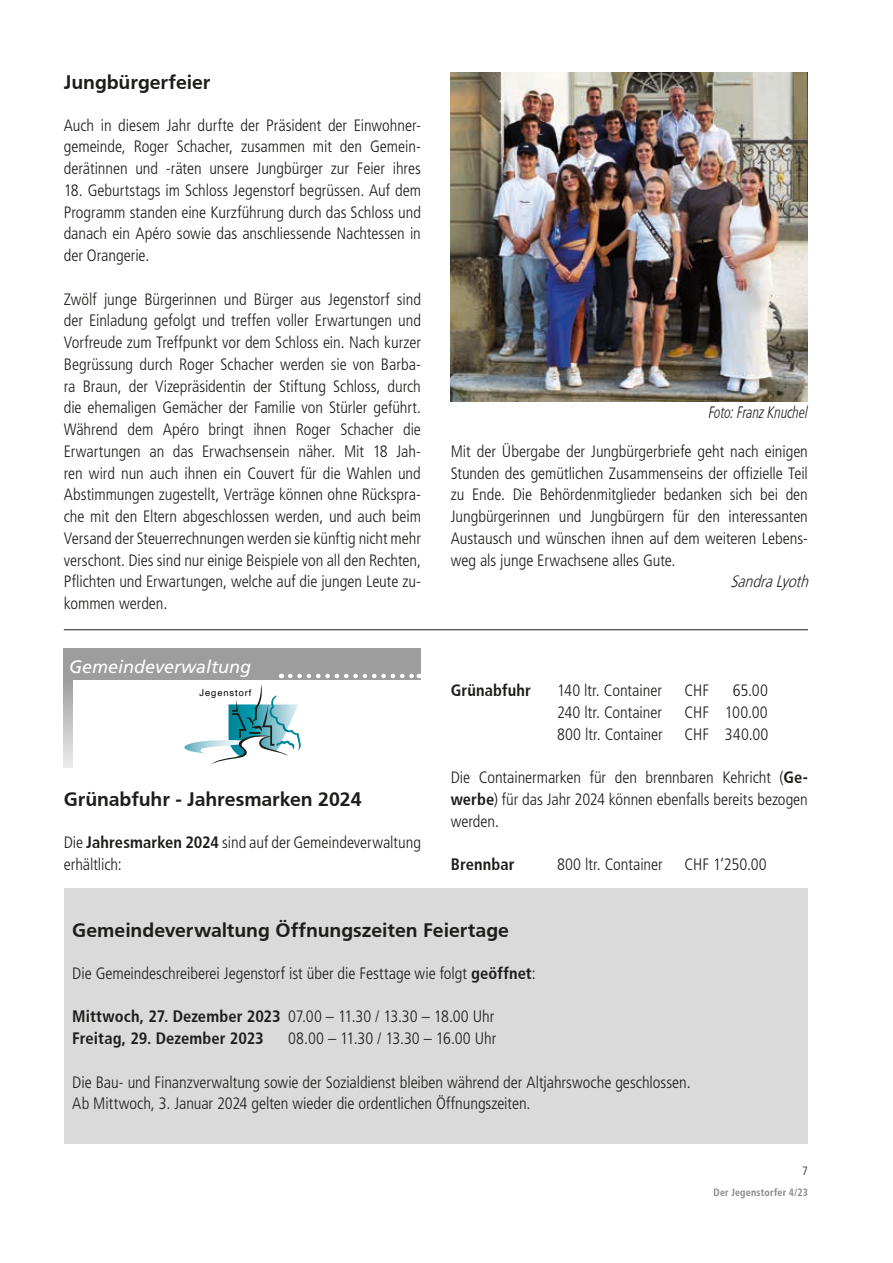
<style>
.page{position:relative;width:893px;height:1263px;background:#fff}
.page>*{position:absolute;margin:0;border:0;box-sizing:border-box;transform-origin:0 0}
.t1{font:700 19.5px "Frutiger CE";letter-spacing:-.005em;color:#1d1d1b}
.t2{font:italic 18px "Frutiger";color:#fff}
.t3{font:300 condensed 16.5px/21.8px "Frutiger";letter-spacing:-.005em;color:#1d1d1b;text-align:justify}
.t4{font:700 condensed 16.5px/21.8px "Frutiger";letter-spacing:.005em;color:#1d1d1b}
.t5{font:italic 300 condensed 16.5px "Frutiger LT Pro";letter-spacing:-.005em;color:#1d1d1b;scale:.85 1}
.t6{font:italic 300 16.5px "Frutiger";color:#1d1d1b;scale:.85 1}
.t7{font:300 condensed 12px "Frutiger";color:#1d1d1b}
.t8{font:700 condensed 10.5px "Frutiger";letter-spacing:.025em;color:#878787;scale:.95 1}
.t9{font:9.3px "Helvetica";letter-spacing:.1em;color:#000}
.s1{font-weight:700}
.s2{font-weight:300}
</style>
<div class="page">
<div style="left:64px;top:648px;width:357px;height:32px;background:#9d9d9d"></div>
<svg style="left:64px;top:680px;width:8px;height:87px"></svg>
<svg style="left:290px;top:674px;width:130px;height:4px"></svg>
<svg style="left:184px;top:684px;width:117px;height:80px"></svg>
<img style="left:451px;top:72px;width:357px;height:329px">
<div style="left:64px;top:889px;width:743px;height:255px;background:#dadada"></div>
<hr style="left:64px;top:629px;width:744px;height:1px;background:#1d1d1b">
<p class="t1" style="left:64px;top:70px;width:148px">Jungbürgerfeier</p>
<p class="t3" style="left:64px;top:114px;width:359px">Auch in diesem Jahr durfte der Präsident der Einwohner&shy;gemeinde, Roger Schacher, zusammen mit den Gemein&shy;derätinnen und -räten unsere Jungbürger zur Feier ihres</p>
<p class="t3" style="left:64px;top:179px;width:359px">18. Geburtstags im Schloss Jegenstorf begrüssen. Auf dem Programm standen eine Kurzführung durch das Schloss und danach ein Apéro sowie das anschliessende Nachtessen in der Orangerie.</p>
<p class="t3" style="left:64px;top:288px;width:359px;text-align:left">Zwölf junge Bürgerinnen und Bürger aus Jegenstorf sind der Einladung gefolgt und treffen voller Erwartungen und Vorfreude zum Treffpunkt vor dem Schloss ein. Nach kurzer Begrüssung durch Roger Schacher werden sie von Barba&shy;ra Braun, der Vizepräsidentin der Stiftung Schloss, durch die ehemaligen Gemächer der Familie von Stürler geführt.<br>Während dem Apéro bringt ihnen Roger Schacher die Erwartungen an das Erwachsensein näher. Mit 18 Jah&shy;ren wird nun auch ihnen ein Couvert für die Wahlen und Abstimmungen zugestellt, Verträge können ohne Rückspra&shy;che mit den Eltern abgeschlossen werden, und auch beim Versand der Steuerrechnungen werden sie künftig nicht mehr verschont. Dies sind nur einige Beispiele von all den Rechten, Pflichten und Erwartungen, welche auf die jungen Leute zu&shy;kommen werden.</p>
<p class="t2" style="left:69px;top:656px;width:184px">Gemeindeverwaltung</p>
<p class="t9" style="left:200px;top:685px;width:53px">Jegenstorf</p>
<p class="t1" style="left:64px;top:788px;width:299px">Grünabfuhr - Jahresmarken 2024</p>
<p class="t3" style="left:64px;top:832px;width:359px">Die <span class="s1">Jahresmarken 2024</span> sind auf der Gemeindeverwaltung erhältlich:</p>
<p class="t5" style="left:709px;top:403px;width:118px">Foto: Franz Knuchel</p>
<p class="t3" style="left:451px;top:440px;width:359px">Mit der Übergabe der Jungbürgerbriefe geht nach einigen Stunden des gemütlichen Zusammenseins der offizielle Teil zu Ende. Die Behördenmitglieder bedanken sich bei den Jungbürgerinnen und Jungbürgern für den interessanten Austausch und wünschen ihnen auf dem weiteren Lebens&shy;weg als junge Erwachsene alles Gute.</p>
<p class="t6" style="left:730px;top:572px;width:98px">SandraLyoth</p>
<p class="t4" style="left:451px;top:679px;width:82px">Grünabfuhr</p>
<p class="t3" style="left:557px;top:680px;width:106px">140 ltr. Container</p>
<p class="t3" style="left:685px;top:680px;width:26px">CHF</p>
<p class="t3" style="left:733px;top:680px;width:37px">65.00</p>
<p class="t3" style="left:557px;top:701px;width:106px">240 ltr. Container</p>
<p class="t3" style="left:685px;top:701px;width:85px">CHF 100.00</p>
<p class="t3" style="left:557px;top:723px;width:107px">800 ltr. Container</p>
<p class="t3" style="left:685px;top:723px;width:85px">CHF 340.00</p>
<p class="t3" style="left:451px;top:767px;width:359px">Die Containermarken für den brennbaren Kehricht (<span class="s1">Ge&shy;werbe</span>) für das Jahr 2024 können ebenfalls bereits bezogen werden.</p>
<p class="t4" style="left:451px;top:853px;width:66px">Brennbar</p>
<p class="t3" style="left:557px;top:854px;width:107px">800 ltr. Container</p>
<p class="t3" style="left:685px;top:854px;width:84px">CHF 1‘250.00</p>
<p class="t1" style="left:72px;top:918px;width:438px">Gemeindeverwaltung Öffnungszeiten Feiertage</p>
<p class="t3" style="left:72px;top:962px;width:465px">Die Gemeindeschreiberei Jegenstorf ist über die Festtage wie folgt <span class="s1">geöffnet</span>:</p>
<p class="t4" style="left:72px;top:1006px;width:423px">Mittwoch, 27. Dezember 2023 <span class="s2">07.00 – 11.30 / 13.30 – 18.00 Uhr<br></span>Freitag, 29. Dezember 2023</p>
<p class="t3" style="left:288px;top:1028px;width:209px">08.00 – 11.30 / 13.30 – 16.00 Uhr</p>
<p class="t3" style="left:72px;top:1071px;width:617px">Die Bau- und Finanzverwaltung sowie der Sozialdienst bleiben während der Altjahrswoche geschlossen.<br>Ab Mittwoch, 3. Januar 2024 gelten wieder die ordentlichen Öffnungszeiten.</p>
<p class="t7" style="left:802px;top:1164px;width:7px">7</p>
<p class="t8" style="left:713px;top:1186px;width:101px">Der Jegenstorfer 4/23</p>
</div>
